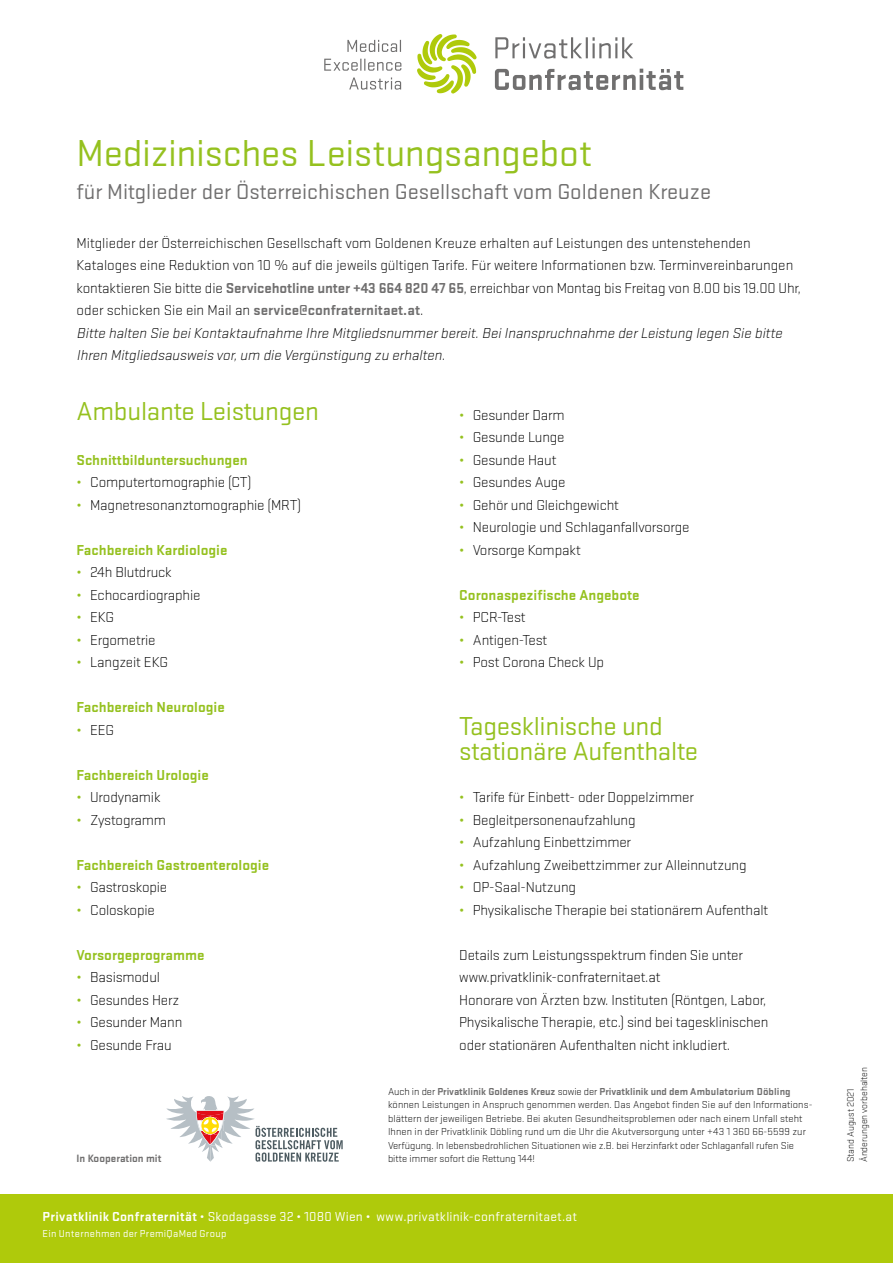
<style>
.page{position:relative;width:893px;height:1263px;background:#fff}
.page>*{position:absolute;margin:0;border:0;box-sizing:border-box;transform-origin:0 0}
.t1{font:39px "Stratum 2";letter-spacing:-.005em;color:#95c11f}
.t2{font:27px/25.5px "Stratum 2";letter-spacing:-.01em;color:#95c11f}
.t3{font:22.5px "Stratum 2";color:#706f6f}
.t4{font:300 15px/22.5px "Stratum 2";letter-spacing:-.01em;color:#000}
.t5{font:700 15px "Stratum 2";color:#95c11f}
.t6{font:13.5px "Stratum 2";letter-spacing:.02em;color:#fff}
.t7{font:700 11.1px "Stratum 2";color:#706f6f}
.t8{font:300 10.5px/13.5px "Stratum 2";letter-spacing:.01em;color:#000}
.t9{font:10.5px "Stratum 2";letter-spacing:.03em;color:#fff}
.t10{font:300 9.75px/13.5px "Stratum 2";letter-spacing:-.005em;color:#000}
.s1{font-weight:700;color:#706f6f}
.s2{font-style:italic}
.s3{font-weight:400;color:#95c11f}
.s4{font-weight:700}
</style>
<div class="page">
<svg style="left:417px;top:34px;width:60px;height:60px"></svg>
<svg style="left:349px;top:77px;width:52px;height:13px"></svg>
<svg style="left:324px;top:59px;width:77px;height:12px"></svg>
<svg style="left:347px;top:40px;width:54px;height:12px"></svg>
<svg style="left:495px;top:69px;width:188px;height:21px"></svg>
<svg style="left:495px;top:37px;width:138px;height:22px"></svg>
<div style="left:0;top:1195px;width:893px;height:68px;background:#afca0b"></div>
<svg style="left:166px;top:1096px;width:177px;height:66px"></svg>
<h1 class="t1" style="left:77px;top:128px;width:516px">Medizinisches Leistungsangebot</h1>
<h3 class="t3" style="left:77px;top:177px;width:636px">für Mitglieder der Österreichischen Gesellschaft vom Goldenen Kreuze</h3>
<p class="t4" style="left:77px;top:231px;width:726px">Mitglieder der Österreichischen Gesellschaft vom Goldenen Kreuze erhalten auf Leistungen des untenstehenden Kataloges eine Reduktion von 10 % auf die jeweils gültigen Tarife. Für weitere Informationen bzw. Terminvereinbarungen kontaktieren Sie bitte die <span class="s1">Servicehotline unter +43 664 820 47 65</span>, erreichbar von Montag bis Freitag von 8.00 bis 19.00 Uhr, oder schicken Sie ein Mail an <span class="s1">service@confraternitaet.at</span>.<br><span class="s2">Bitte halten Sie beiKontaktaufnahme Ihre Mitgliedsnummerbereit.BeiInanspruchnahme derLeistung legen Sie bitte Ihren Mitgliedsausweis vor,um die Vergünstigung zu erhalten.</span></p>
<h2 class="t2" style="left:77px;top:397px;width:244px">Ambulante Leistungen</h2>
<p class="t5" style="left:77px;top:449px;width:173px">Schnittbilduntersuchungen</p>
<p class="t4" style="left:77px;top:470px;width:176px"><span class="s3">•</span> Computertomographie (CT)</p>
<p class="t4" style="left:77px;top:493px;width:226px"><span class="s3">•</span> Magnetresonanztomographie (MRT)</p>
<p class="t5" style="left:77px;top:539px;width:152px">Fachbereich Kardiologie</p>
<p class="t4" style="left:77px;top:560px;width:97px"><span class="s3">•</span> 24h Blutdruck</p>
<p class="t4" style="left:77px;top:583px;width:125px"><span class="s3">•</span> Echocardiographie</p>
<p class="t4" style="left:77px;top:605px;width:39px"><span class="s3">•</span> EKG</p>
<p class="t4" style="left:77px;top:628px;width:80px"><span class="s3">•</span> Ergometrie</p>
<p class="t4" style="left:77px;top:650px;width:93px"><span class="s3">•</span> Langzeit EKG</p>
<p class="t5" style="left:77px;top:697px;width:150px">Fachbereich Neurologie</p>
<p class="t4" style="left:77px;top:718px;width:39px"><span class="s3">•</span> EEG</p>
<p class="t5" style="left:77px;top:764px;width:134px">Fachbereich Urologie</p>
<p class="t4" style="left:77px;top:785px;width:86px"><span class="s3">•</span> Urodynamik</p>
<p class="t4" style="left:77px;top:808px;width:91px"><span class="s3">•</span> Zystogramm</p>
<p class="t5" style="left:77px;top:854px;width:194px">Fachbereich Gastroenterologie</p>
<p class="t4" style="left:77px;top:875px;width:92px"><span class="s3">•</span> Gastroskopie</p>
<p class="t4" style="left:77px;top:898px;width:80px"><span class="s3">•</span> Coloskopie</p>
<p class="t5" style="left:77px;top:944px;width:130px">Vorsorgeprogramme</p>
<p class="t4" style="left:77px;top:965px;width:85px"><span class="s3">•</span> Basismodul</p>
<p class="t4" style="left:77px;top:988px;width:104px"><span class="s3">•</span> Gesundes Herz</p>
<p class="t4" style="left:77px;top:1010px;width:107px"><span class="s3">•</span> Gesunder Mann</p>
<p class="t4" style="left:77px;top:1033px;width:97px"><span class="s3">•</span> Gesunde Frau</p>
<p class="t4" style="left:459px;top:403px;width:107px"><span class="s3">•</span> Gesunder Darm</p>
<p class="t4" style="left:459px;top:425px;width:107px"><span class="s3">•</span> Gesunde Lunge</p>
<p class="t4" style="left:459px;top:448px;width:99px"><span class="s3">•</span> Gesunde Haut</p>
<p class="t4" style="left:459px;top:470px;width:108px"><span class="s3">•</span> Gesundes Auge</p>
<p class="t4" style="left:459px;top:493px;width:161px"><span class="s3">•</span> Gehör und Gleichgewicht</p>
<p class="t4" style="left:459px;top:515px;width:232px"><span class="s3">•</span> Neurologie und Schlaganfallvorsorge</p>
<p class="t4" style="left:459px;top:538px;width:123px"><span class="s3">•</span> Vorsorge Kompakt</p>
<p class="t5" style="left:459px;top:584px;width:182px">Coronaspezifische Angebote</p>
<p class="t4" style="left:459px;top:605px;width:68px"><span class="s3">•</span> PCR-Test</p>
<p class="t4" style="left:459px;top:628px;width:89px"><span class="s3">•</span> Antigen-Test</p>
<p class="t4" style="left:459px;top:650px;width:146px"><span class="s3">•</span> Post Corona Check Up</p>
<h2 class="t2" style="left:459px;top:712px;width:240px">Tagesklinische und stationäre Aufenthalte</h2>
<p class="t4" style="left:459px;top:785px;width:236px"><span class="s3">•</span> Tarife für Einbett- oder Doppelzimmer</p>
<p class="t4" style="left:459px;top:808px;width:178px"><span class="s3">•</span> Begleitpersonenaufzahlung</p>
<p class="t4" style="left:459px;top:830px;width:173px"><span class="s3">•</span> Aufzahlung Einbettzimmer</p>
<p class="t4" style="left:459px;top:853px;width:289px"><span class="s3">•</span> Aufzahlung Zweibettzimmer zur Alleinnutzung</p>
<p class="t4" style="left:459px;top:875px;width:118px"><span class="s3">•</span> OP-Saal-Nutzung</p>
<p class="t4" style="left:459px;top:898px;width:310px"><span class="s3">•</span> Physikalische Therapie bei stationärem Aufenthalt</p>
<p class="t4" style="left:459px;top:943px;width:311px">Details zum Leistungsspektrum finden Sie unter www.privatklinik-confraternitaet.at<br>Honorare von Ärzten bzw. Instituten (Röntgen, Labor, Physikalische Therapie, etc.) sind bei tagesklinischen oder stationären Aufenthalten nicht inkludiert.</p>
<p class="t7" style="left:77px;top:1150px;width:87px">In Kooperation mit</p>
<p class="t8" style="left:388px;top:1084px;width:426px">Auch in der <span class="s1">Privatklinik Goldenes Kreuz</span> sowie der <span class="s1">Privatklinik und dem Ambulatorium Döbling </span>können Leistungen in Anspruch genommen werden. Das Angebot finden Sie auf den Informations&shy;blättern der jeweiligen Betriebe. Bei akuten Gesundheitsproblemen oder nach einem Unfall steht Ihnen in der Privatklinik Döbling rund um die Uhr die Akutversorgung unter +43 1 360 66-5599 zur Verfügung. In lebensbedrohlichen Situationen wie z.B. bei Herzinfarkt oder Schlaganfall rufen Sie bitte immer sofort die Rettung 144!</p>
<p class="t6" style="left:43px;top:1208px;width:536px"><span class="s4">Privatklinik Confraternität</span> • Skodagasse 32 • 1080 Wien • www.privatklinik-confraternitaet.at</p>
<p class="t9" style="left:43px;top:1227px;width:185px">Ein Unternehmen der PremiQaMed Group</p>
<p class="t10" style="left:843px;top:1162px;width:97px;rotate:-90deg">Stand August 2021<br>Änderungen vorbehalten</p>
</div>
